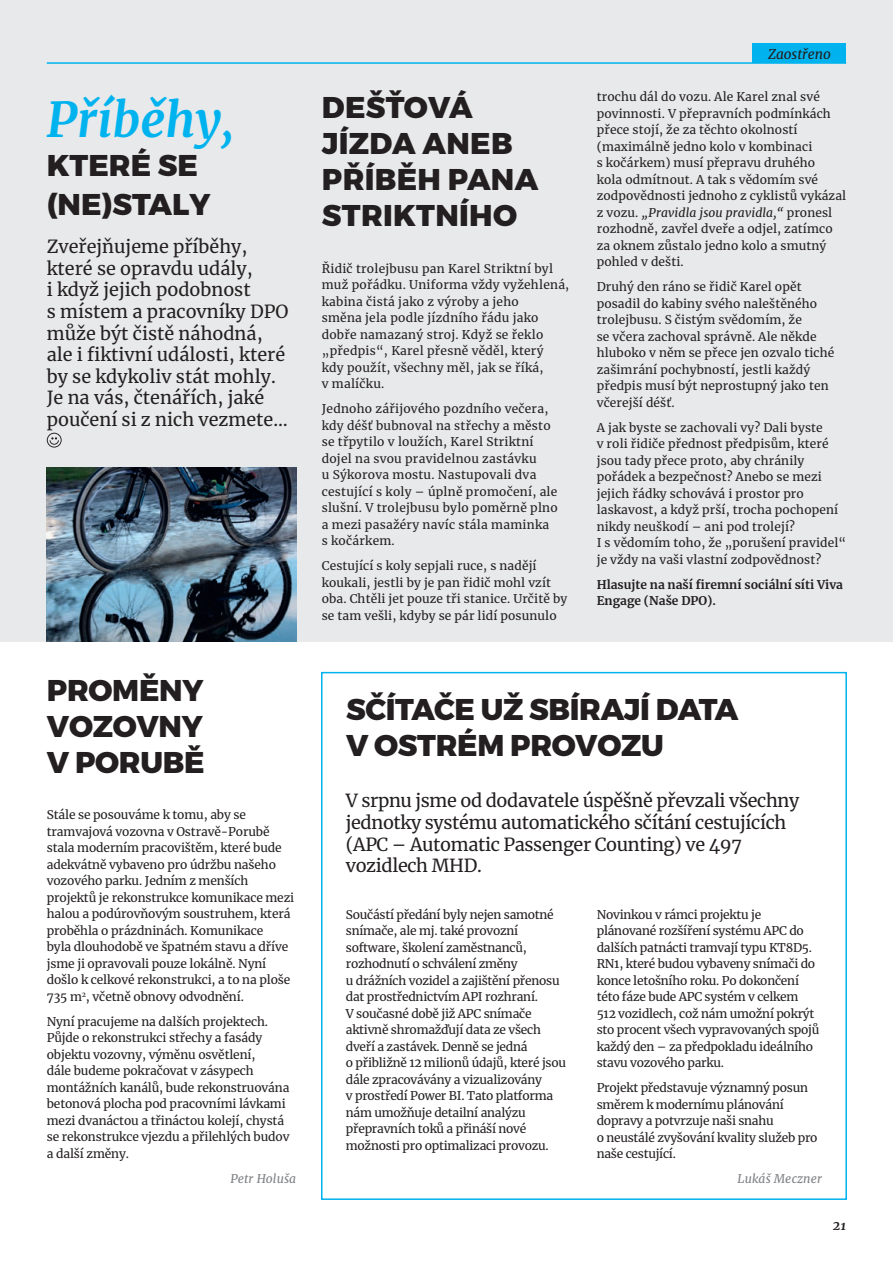
<style>
.page{position:relative;width:893px;height:1263px;background:#fff}
.page>*{position:absolute;margin:0;border:0;box-sizing:border-box;transform-origin:0 0}
.t1{font:italic 700 48px "Merriweather";color:#00b3ef}
.t2{font:800 30px/36px "Montserrat";letter-spacing:-.01em;color:#231f20}
.t3{font:800 30px/36px "Montserrat";letter-spacing:.01em;color:#231f20}
.t4{font:18px/21.6px "Merriweather";color:#231f20}
.t5{font:18px/21.6px "Merriweather";letter-spacing:-.02em;color:#231f20}
.t6{font:italic 13.5px "Merriweather";color:#231f20}
.t7{font:italic 700 12.75px "Merriweather";color:#231f20}
.t8{font:12px/16.5px "Merriweather";letter-spacing:-.01em;color:#231f20}
.t9{font:12px/16.5px "Merriweather";letter-spacing:.01em;color:#231f20}
.t10{font:12px/16.5px "Merriweather";letter-spacing:.02em;color:#231f20}
.t11{font:700 12px/16.5px "Merriweather";color:#231f20}
.t12{font:italic 12px "Merriweather";letter-spacing:.01em;color:#808285}
.s1{font-style:italic}
</style>
<div class="page">
<div style="left:321px;top:672px;width:526px;height:528px;border:2px solid #00b3ef"></div>
<div style="left:0;top:0;width:893px;height:641px;background:#e8e9ea"></div>
<svg style="left:47px;top:433px;width:15px;height:15px"></svg>
<div style="left:753px;top:43px;width:93px;height:19px;background:#00b3ef"></div>
<hr style="left:47px;top:62px;width:799px;height:2px;background:#00b3ef">
<img style="left:47px;top:468px;width:249px;height:173px">
<h1 class="t1" style="left:47px;top:86px;width:189px">Příběhy,</h1>
<h2 class="t2" style="left:47px;top:146px;width:165px;line-height:39px">KTERÉ SE (NE)STALY</h2>
<h3 class="t4" style="left:47px;top:235px;width:243px">Zveřejňujeme příběhy, které se opravdu udály,<br>i když jejich podobnost<br>s místem a pracovníky DPO může být čistě náhodná, ale i fiktivní události, které by se kdykoliv stát mohly.<br>Je na vás, čtenářích, jaké poučení si z nich vezmete…</h3>
<h2 class="t2" style="left:47px;top:673px;width:159px;text-align:justify">PROMĚNY VOZOVNY V PORUBĚ</h2>
<p class="t8" style="left:47px;top:806px;width:249px">Stále se posouváme k tomu, aby se tramvajová vozovna v Ostravě-Porubě stala moderním pracovištěm, které bude adekvátně vybaveno pro údržbu našeho vozového parku. Jedním z menších projektů je rekonstrukce komunikace mezi halou a podúrovňovým soustruhem, která proběhla o prázdninách. Komunikace<br>byla dlouhodobě ve špatném stavu a dříve jsme ji opravovali pouze lokálně. Nyní došlo k celkové rekonstrukci, a to na ploše 735 m<sup>2</sup>, včetně obnovy odvodnění.</p>
<p class="t8" style="left:47px;top:1013px;width:244px">Nyní pracujeme na dalších projektech.<br>Půjde o rekonstrukci střechy a fasády objektu vozovny, výměnu osvětlení,<br>dále budeme pokračovat v zásypech montážních kanálů, bude rekonstruována betonová plocha pod pracovními lávkami mezi dvanáctou a třináctou kolejí, chystá se rekonstrukce vjezdu a přilehlých budov a další změny.</p>
<p class="t12" style="left:230px;top:1170px;width:67px">Petr Holuša</p>
<h2 class="t3" style="left:322px;top:90px;width:218px">DEŠŤOVÁ<br>JÍZDA ANEB<br>PŘÍBĚH PANA<br>STRIKTNÍHO</h2>
<p class="t10" style="left:322px;top:260px;width:249px">Řidič trolejbusu pan Karel Striktní byl muž pořádku. Uniforma vždy vyžehlená, kabina čistá jako z výroby a jeho<br>směna jela podle jízdního řádu jako dobře namazaný stroj. Když se řeklo „předpis“, Karel přesně věděl, který<br>kdy použít, všechny měl, jak se říká,<br>v malíčku.</p>
<p class="t10" style="left:322px;top:400px;width:238px">Jednoho zářijového pozdního večera, kdy déšť bubnoval na střechy a město se třpytilo v loužích, Karel Striktní dojel na svou pravidelnou zastávku<br>u Sýkorova mostu. Nastupovali dva cestující s koly – úplně promočení, ale slušní. V trolejbusu bylo poměrně plno a mezi pasažéry navíc stála maminka s kočárkem.</p>
<p class="t9" style="left:322px;top:557px;width:247px">Cestující s koly sepjali ruce, s nadějí koukali, jestli by je pan řidič mohl vzít oba. Chtěli jet pouze tři stanice. Určitě by se tam vešli, kdyby se pár lidí posunulo</p>
<p class="t6" style="left:768px;top:45px;width:64px">Zaostřeno</p>
<p class="t9" style="left:597px;top:88px;width:251px">trochu dál do vozu. Ale Karel znal své povinnosti. V přepravních podmínkách přece stojí, že za těchto okolností (maximálně jedno kolo v kombinaci<br>s kočárkem) musí přepravu druhého<br>kola odmítnout. A tak s vědomím své zodpovědnosti jednoho z cyklistů vykázal z vozu. <span class="s1">„Pravidla jsou pravidla,“</span> pronesl rozhodně, zavřel dveře a odjel, zatímco za oknem zůstalo jedno kolo a smutný pohled v dešti.</p>
<p class="t9" style="left:597px;top:278px;width:239px">Druhý den ráno se řidič Karel opět posadil do kabiny svého naleštěného trolejbusu. S čistým svědomím, že<br>se včera zachoval správně. Ale někde hluboko v něm se přece jen ozvalo tiché zašimrání pochybností, jestli každý předpis musí být neprostupný jako ten včerejší déšť.</p>
<p class="t9" style="left:597px;top:419px;width:251px">A jak byste se zachovali vy? Dali byste<br>v roli řidiče přednost předpisům, které jsou tady přece proto, aby chránily pořádek a bezpečnost? Anebo se mezi jejich řádky schovává i prostor pro laskavost, a když prší, trocha pochopení nikdy neuškodí – ani pod trolejí?<br>I s vědomím toho, že „porušení pravidel“ je vždy na vaši vlastní zodpovědnost?</p>
<p class="t11" style="left:597px;top:576px;width:248px">Hlasujte na naší firemní sociální síti Viva<br>Engage (Naše DPO).</p>
<h2 class="t2" style="left:346px;top:692px;width:394px">SČÍTAČE UŽ SBÍRAJÍ DATA<br>V OSTRÉM PROVOZU</h2>
<h3 class="t5" style="left:346px;top:790px;width:455px">V srpnu jsme od dodavatele úspěšně převzali všechny jednotky systému automatického sčítání cestujících (APC – Automatic Passenger Counting) ve 497 vozidlech MHD.</h3>
<p class="t8" style="left:346px;top:905px;width:222px">Součástí předání byly nejen samotné snímače, ale mj. také provozní software, školení zaměstnanců, rozhodnutí o schválení změny<br>u drážních vozidel a zajištění přenosu dat prostřednictvím API rozhraní.<br>V současné době již APC snímače aktivně shromažďují data ze všech dveří a zastávek. Denně se jedná<br>o přibližně 12 milionů údajů, které jsou dále zpracovávány a vizualizovány<br>v prostředí Power BI. Tato platforma nám umožňuje detailní analýzu přepravních toků a přináší nové možnosti pro optimalizaci provozu.</p>
<p class="t8" style="left:597px;top:905px;width:224px">Novinkou v rámci projektu je plánované rozšíření systému APC do dalších patnácti tramvají typu KT8D5.<br>RN1, které budou vybaveny snímači do konce letošního roku. Po dokončení této fáze bude APC systém v celkem 512 vozidlech, což nám umožní pokrýt sto procent všech vypravovaných spojů každý den – za předpokladu ideálního stavu vozového parku.</p>
<p class="t8" style="left:597px;top:1079px;width:222px">Projekt představuje významný posun směrem k modernímu plánování dopravy a potvrzuje naši snahu<br>o neustálé zvyšování kvality služeb pro naše cestující.</p>
<p class="t12" style="left:738px;top:1170px;width:86px">Lukáš Meczner</p>
<p class="t7" style="left:833px;top:1216px;width:15px">21</p>
</div>
